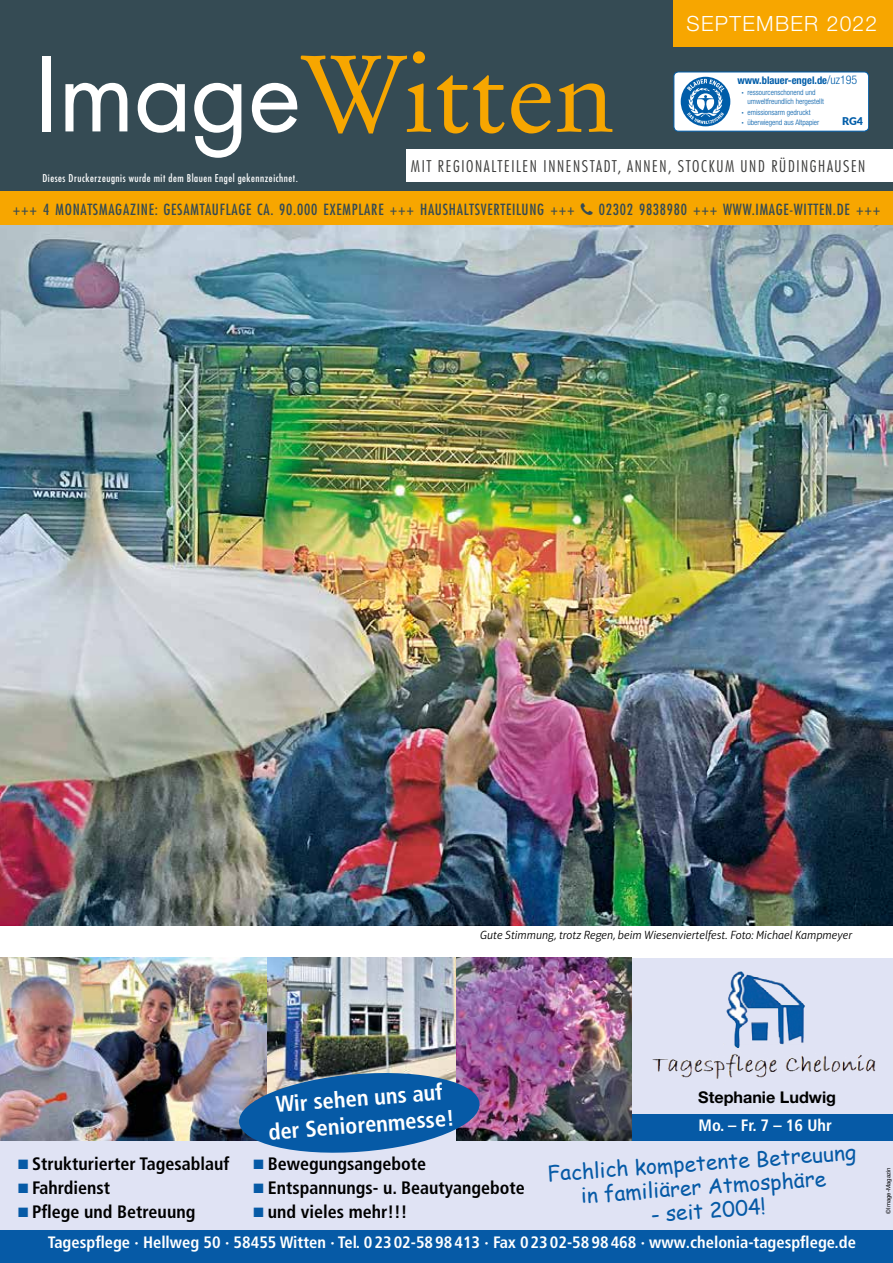
<style>
.page{position:relative;width:893px;height:1263px;background:#fff}
.page>*{position:absolute;margin:0;border:0;box-sizing:border-box;transform-origin:0 0}
.t1{font:108.3px "Stempel Garamond LT Pro";color:#f7a600}
.t2{font:700 condensed 22.5px/27px "Frutiger LT Pro";color:#fff;text-align:center}
.t3{font:21px/24px "Comic Sans MS";color:#065aa6;text-align:center}
.t4{font:300 21px "Helvetica Neue LT Pro";letter-spacing:.06em;color:#fff}
.t5{font:700 condensed 18px "Frutiger LT Pro";color:#000}
.t6{font:700 condensed 16.5px "Frutiger LT Pro";color:#fff}
.t7{font:700 16.2px "Helvetica Neue LT Pro";color:#000}
.t8{font:300 condensed 15.75px "Futura LT Pro";letter-spacing:.1em;color:#3c3c3b;scale:1.04 1}
.t9{font:500 condensed 15px "Futura LT Pro";letter-spacing:.05em;color:#354b54}
.t10{font:italic 300 12px "Aptifer Sans LT Pro";color:#000}
.t11{font:900 10.65px "Lato";color:#005da9}
.t12{font:500 condensed 10.5px "Futura LT Pro";letter-spacing:.05em;color:#fff}
.t13{font:700 condensed 10.5px "Helvetica Neue";color:#005da9}
.t14{font:300 condensed 7.65px/8.9px "Helvetica Neue";color:#005da9}
.t15{font:6px "Helvetica Neue LT Pro";color:#000}
.s1{font-family:"Futura LT Pro";font-size:100.65px;color:#fff}
.s2{font-weight:300;font-size:12px}
.s3{font-weight:700}
.s4{color:#065aa6}
</style>
<div class="page">
<div style="left:0;top:0;width:893px;height:191px;background:#354b54"></div>
<div style="left:674px;top:0;width:219px;height:46px;background:#f7a600"></div>
<div style="left:0;top:191px;width:893px;height:34px;background:#f7a600"></div>
<div style="left:674px;top:72px;width:195px;height:59px;background:#fff;border-radius:5px"></div>
<div style="left:674px;top:72px;width:195px;height:59px;border:1px solid #005da9;border-radius:5px"></div>
<svg style="left:681px;top:77px;width:49px;height:49px"></svg>
<div style="left:406px;top:149px;width:487px;height:32px;background:#fff"></div>
<img style="left:0;top:225px;width:893px;height:700px">
<div style="left:0;top:958px;width:893px;height:272px;background:#e0e3f4"></div>
<div style="left:0;top:1230px;width:893px;height:33px;background:#065aa6"></div>
<img style="left:267px;top:958px;width:189px;height:111px">
<div style="left:630px;top:1114px;width:263px;height:27px;background:#065aa6"></div>
<img style="left:652px;top:971px;width:224px;height:108px">
<img style="left:456px;top:958px;width:175px;height:183px">
<img style="left:0;top:958px;width:266px;height:182px">
<img style="left:237px;top:1069px;width:244px;height:84px">
<p class="t4" style="left:686px;top:11px;width:192px">SEPTEMBER 2022</p>
<h1 class="t1" style="left:35px;top:25px;width:581px"><span class="s1">Image</span>Witten</h1>
<p class="t13" style="left:737px;top:74px;width:121px">www.blauer-engel.de<span class="s2">/uz195</span></p>
<p class="t14" style="left:747px;top:88px;width:78px;text-indent:-6px"><span class="s3">·</span> ressourcenschonend und umweltfreundlich hergestellt</p>
<p class="t14" style="left:742px;top:106px;width:79px;line-height:10.9px"><span class="s3">·</span> emissionsarm gedruckt<br><span class="s3">·</span> überwiegend aus Altpapier</p>
<p class="t11" style="left:842px;top:114px;width:22px">RG4</p>
<p class="t8" style="left:411px;top:156px;width:438px">MIT REGIONALTEILEN INNENSTADT, ANNEN, STOCKUM UND RÜDINGHAUSEN</p>
<p class="t12" style="left:43px;top:170px;width:257px">Dieses Druckerzeugnis wurde mit dem Blauen Engel gekennzeichnet.</p>
<p class="t9" style="left:13px;top:199px;width:563px">+++ 4 MONATSMAGAZINE: GESAMTAUFLAGE CA. 90.000 EXEMPLARE +++ HAUSHALTSVERTEILUNG +++</p>
<p class="t9" style="left:599px;top:199px;width:283px">02302 9838980 +++ WWW.IMAGE-WITTEN.DE +++</p>
<p class="t10" style="left:480px;top:928px;width:374px">Gute Stimmung, trotz Regen, beim Wiesenviertelfest. Foto: Michael Kampmeyer</p>
<p class="t5" style="left:18px;top:1153px;width:213px"><span class="s4">■</span> Strukturierter Tagesablauf</p>
<p class="t5" style="left:18px;top:1177px;width:94px"><span class="s4">■</span> Fahrdienst</p>
<p class="t5" style="left:18px;top:1201px;width:179px"><span class="s4">■</span> Pflege und Betreuung</p>
<p class="t2" style="left:265px;top:1093px;width:188px;rotate:-5deg">Wir sehen uns auf der Seniorenmesse!</p>
<p class="t5" style="left:254px;top:1153px;width:174px"><span class="s4">■</span> Bewegungsangebote</p>
<p class="t5" style="left:254px;top:1177px;width:273px"><span class="s4">■</span> Entspannungs- u. Beautyangebote</p>
<p class="t5" style="left:254px;top:1201px;width:155px"><span class="s4">■</span> und vieles mehr!!!</p>
<p class="t7" style="left:698px;top:1087px;width:139px">Stephanie Ludwig</p>
<p class="t6" style="left:698px;top:1115px;width:135px">Mo. – Fr. 7 – 16 Uhr</p>
<p class="t3" style="left:547px;top:1161px;width:310px;rotate:-4deg">Fachlich kompetente Betreuung in familiärer Atmosphäre</p>
<p class="t3" style="left:650px;top:1202px;width:117px;rotate:-4deg">- seit 2004!</p>
<p class="t6" style="left:48px;top:1232px;width:810px">Tagespflege ∙ Hellweg 50 ∙ 58455 Witten ∙ Tel. 02302-5898413 ∙ Fax 02302-5898468 ∙ www.chelonia-tagespflege.de</p>
<p class="t15" style="left:885px;top:1214px;width:48px;rotate:-90deg">©Image-Magazin</p>
</div>
